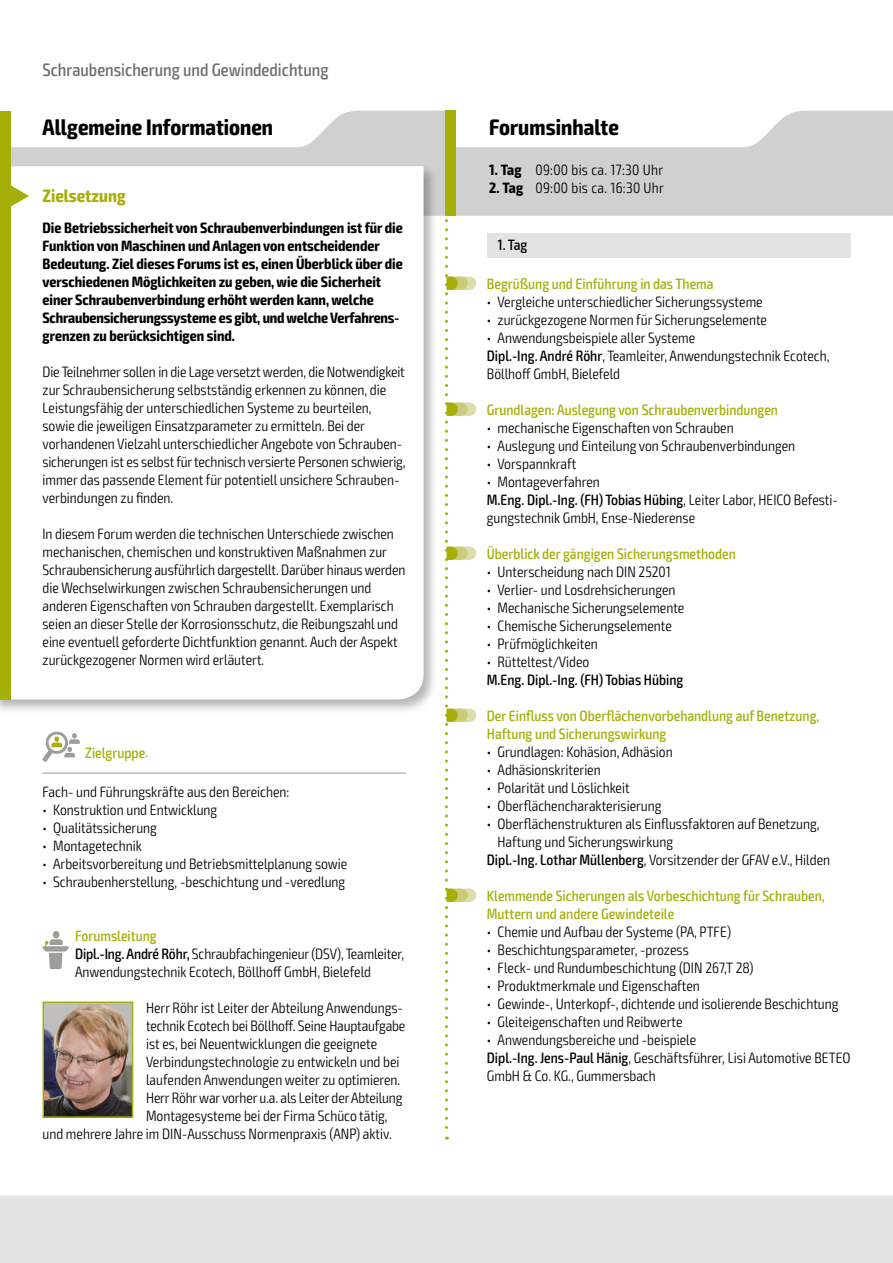
<style>
.page{position:relative;width:893px;height:1263px;background:#fff}
.page>*{position:absolute;margin:0;border:0;box-sizing:border-box;transform-origin:0 0}
.t1{font:700 condensed 22.5px "Exo 2";color:#000}
.t2{font:500 condensed 18px "Exo 2";color:#706f6f}
.t3{font:700 condensed 18px "Exo 2";color:#a6af08}
.t4{font:300 condensed 15px/18px "Exo 2";color:#000}
.t5{font:700 condensed 15px/18px "Exo 2";color:#000}
.t6{font:500 condensed 15px/18px "Exo 2";color:#a6af08}
.t7{font:300 condensed 15px "Exo 2";letter-spacing:.02em;color:#000}
.t8{font:500 condensed 15px "Exo 2";color:#000}
.s1{font-weight:500;color:#a6af08}
.s2{font-weight:500}
.s3{font-weight:700}
</style>
<div class="page">
<svg style="left:11px;top:111px;width:434px;height:105px;fill:#d7d7d7"></svg>
<svg style="left:455px;top:111px;width:438px;height:105px;fill:#d0d0d0"></svg>
<div style="left:445px;top:111px;width:10px;height:105px;background:#a6af08"></div>
<div style="left:0;top:163px;width:439px;height:552px;background:#000;opacity:.3"></div>
<svg style="left:11px;top:166px;width:413px;height:533px"></svg>
<svg style="left:11px;top:185px;width:18px;height:22px"></svg>
<hr style="left:43px;top:773px;width:363px;height:1px;background:#9d9d9c">
<svg style="left:42px;top:731px;width:38px;height:31px"></svg>
<div style="left:53px;top:931px;width:6px;height:7px;background:#9d9d9c;border-radius:50%"></div>
<svg style="left:42px;top:939px;width:27px;height:30px"></svg>
<img style="left:46px;top:1004px;width:84px;height:111px">
<div style="left:43px;top:1001px;width:90px;height:117px;border:2px solid #a6af08"></div>
<div style="left:0;top:111px;width:11px;height:588px;background:#a6af08"></div>
<div style="left:0;top:1195px;width:893px;height:68px;background:#e3e3e3"></div>
<div style="left:487px;top:233px;width:363px;height:25px;background:#e3e3e3"></div>
<svg style="left:445px;top:138px;width:31px;height:1002px"></svg>
<p class="t2" style="left:43px;top:59px;width:288px">Schraubensicherung und Gewindedichtung</p>
<h1 class="t1" style="left:43px;top:113px;width:232px">Allgemeine Informationen</h1>
<h1 class="t1" style="left:489px;top:113px;width:131px">Forumsinhalte</h1>
<p class="t3" style="left:43px;top:185px;width:85px">Zielsetzung</p>
<p class="t5" style="left:43px;top:219px;width:362px">Die Betriebssicherheit von Schraubenverbindungen ist für die Funktion von Maschinen und Anlagen von entscheidender Bedeutung. Ziel dieses Forums ist es, einen Überblick über die verschiedenen Möglichkeiten zu geben, wie die Sicherheit einer Schraubenverbindung erhöht werden kann, welche Schraubensicherungssysteme es gibt, und welche Verfahrens&shy;grenzen zu berücksichtigen sind.</p>
<p class="t4" style="left:43px;top:363px;width:364px">Die Teilnehmer sollen in die Lage versetzt werden, die Notwendigkeit zur Schraubensicherung selbstständig erkennen zu können, die Leistungsfähig der unterschiedlichen Systeme zu beurteilen, sowie die jeweiligen Einsatzparameter zu ermitteln. Bei der vorhandenen Vielzahl unterschiedlicher Angebote von Schrauben&shy;sicherungen ist es selbst für technisch versierte Personen schwierig, immer das passende Element für potentiell unsichere Schrauben&shy;verbindungen zu finden.</p>
<p class="t4" style="left:43px;top:525px;width:364px">In diesem Forum werden die technischen Unterschiede zwischen mechanischen, chemischen und konstruktiven Maßnahmen zur Schraubensicherung ausführlich dargestellt. Darüber hinaus werden die Wechselwirkungen zwischen Schraubensicherungen und anderen Eigenschaften von Schrauben dargestellt. Exemplarisch seien an dieser Stelle der Korrosionsschutz, die Reibungszahl und eine eventuell geforderte Dichtfunktion genannt. Auch der Aspekt zurückgezogener Normen wird erläutert.</p>
<p class="t6" style="left:85px;top:744px;width:62px">Zielgruppe</p>
<p class="t4" style="left:43px;top:783px;width:248px">Fach- und Führungskräfte aus den Bereichen:</p>
<p class="t4" style="left:43px;top:801px;width:176px">• Konstruktion und Entwicklung</p>
<p class="t4" style="left:43px;top:819px;width:116px">• Qualitätssicherung</p>
<p class="t4" style="left:43px;top:837px;width:101px">• Montagetechnik</p>
<p class="t4" style="left:43px;top:855px;width:306px">• Arbeitsvorbereitung und Betriebsmittelplanung sowie</p>
<p class="t4" style="left:43px;top:873px;width:304px">• Schraubenherstellung, -beschichtung und -veredlung</p>
<p class="t4" style="left:75px;top:927px;width:330px"><span class="s1">Forumsleitung<br></span><span class="s2">Dipl.-Ing. André Röhr,</span> Schraubfachingenieur (DSV), Teamleiter,<br>Anwendungstechnik Ecotech, Böllhoff GmbH, Bielefeld</p>
<p class="t4" style="left:146px;top:999px;width:258px">Herr Röhr ist Leiter der Abteilung Anwendungs-</p>
<p class="t4" style="left:146px;top:1017px;width:261px">technik Ecotech bei Böllhoff. Seine Hauptaufgabe</p>
<p class="t4" style="left:146px;top:1035px;width:233px">ist es, bei Neuentwicklungen die geeignete</p>
<p class="t4" style="left:146px;top:1053px;width:255px">Verbindungstechnologie zu entwickeln und bei</p>
<p class="t4" style="left:146px;top:1071px;width:256px">laufenden Anwendungen weiter zu optimieren.</p>
<p class="t4" style="left:146px;top:1089px;width:258px">Herr Röhr war vorher u.a. als Leiter der Abteilung</p>
<p class="t4" style="left:146px;top:1107px;width:243px">Montagesysteme bei der Firma Schüco tätig,</p>
<p class="t4" style="left:43px;top:1125px;width:351px">und mehrere Jahre im DIN-Ausschuss Normenpraxis (ANP) aktiv.</p>
<p class="t7" style="left:489px;top:161px;width:176px"><span class="s3">1. Tag</span> 09:00 bis ca. 17:30 Uhr</p>
<p class="t7" style="left:489px;top:179px;width:177px"><span class="s3">2. Tag</span> 09:00 bis ca. 16:30 Uhr</p>
<p class="t8" style="left:497px;top:236px;width:31px">1. Tag</p>
<p class="t6" style="left:487px;top:275px;width:228px">Begrüßung und Einführung in das Thema</p>
<p class="t4" style="left:487px;top:293px;width:277px">• Vergleiche unterschiedlicher Sicherungssysteme</p>
<p class="t4" style="left:487px;top:311px;width:282px">• zurückgezogene Normen für Sicherungselemente</p>
<p class="t4" style="left:487px;top:329px;width:344px">• Anwendungsbeispiele aller Systeme<br><span class="s2">Dipl.-Ing. André Röhr</span>, Teamleiter, Anwendungstechnik Ecotech,<br>Böllhoff GmbH, Bielefeld</p>
<p class="t6" style="left:487px;top:401px;width:293px">Grundlagen: Auslegung von Schraubenverbindungen</p>
<p class="t4" style="left:487px;top:419px;width:248px">• mechanische Eigenschaften von Schrauben</p>
<p class="t4" style="left:487px;top:437px;width:310px">• Auslegung und Einteilung von Schraubenverbindungen</p>
<p class="t4" style="left:487px;top:455px;width:91px">• Vorspannkraft</p>
<p class="t4" style="left:487px;top:473px;width:353px">• Montageverfahren<br><span class="s2">M.Eng. Dipl.-Ing. (FH) Tobias Hübing</span>, Leiter Labor, HEICO Befesti&shy;gungstechnik GmbH, Ense-Niederense</p>
<p class="t6" style="left:487px;top:545px;width:250px">Überblick der gängigen Sicherungsmethoden</p>
<p class="t4" style="left:487px;top:563px;width:185px">• Unterscheidung nach DIN 25201</p>
<p class="t4" style="left:487px;top:581px;width:190px">• Verlier- und Losdrehsicherungen</p>
<p class="t4" style="left:487px;top:599px;width:199px">• Mechanische Sicherungselemente</p>
<p class="t4" style="left:487px;top:617px;width:186px">• Chemische Sicherungselemente</p>
<p class="t4" style="left:487px;top:635px;width:112px">• Prüfmöglichkeiten</p>
<p class="t4" style="left:487px;top:653px;width:104px">• Rütteltest/Video</p>
<p class="t8" style="left:487px;top:671px;width:198px">M.Eng. Dipl.-Ing. (FH) Tobias Hübing</p>
<p class="t6" style="left:487px;top:707px;width:334px">Der Einfluss von Oberflächenvorbehandlung auf Benetzung,<br>Haftung und Sicherungswirkung</p>
<p class="t4" style="left:487px;top:743px;width:187px">• Grundlagen: Kohäsion, Adhäsion</p>
<p class="t4" style="left:487px;top:761px;width:115px">• Adhäsionskriterien</p>
<p class="t4" style="left:487px;top:779px;width:144px">• Polarität und Löslichkeit</p>
<p class="t4" style="left:487px;top:797px;width:176px">• Oberflächencharakterisierung</p>
<p class="t4" style="left:487px;top:815px;width:334px">• Oberflächenstrukturen als Einflussfaktoren auf Benetzung,</p>
<p class="t4" style="left:497px;top:833px;width:177px">Haftung und Sicherungswirkung</p>
<p class="t4" style="left:487px;top:851px;width:345px"><span class="s2">Dipl.-Ing. Lothar Müllenberg</span>, Vorsitzender der GFAV e.V., Hilden</p>
<p class="t6" style="left:487px;top:887px;width:339px">Klemmende Sicherungen als Vorbeschichtung für Schrauben,<br>Muttern und andere Gewindeteile</p>
<p class="t4" style="left:487px;top:923px;width:246px">• Chemie und Aufbau der Systeme (PA, PTFE)</p>
<p class="t4" style="left:487px;top:941px;width:203px">• Beschichtungsparameter, -prozess</p>
<p class="t4" style="left:487px;top:959px;width:268px">• Fleck- und Rundumbeschichtung (DIN 267,T 28)</p>
<p class="t4" style="left:487px;top:977px;width:214px">• Produktmerkmale und Eigenschaften</p>
<p class="t4" style="left:487px;top:995px;width:353px">• Gewinde-, Unterkopf-, dichtende und isolierende Beschichtung</p>
<p class="t4" style="left:487px;top:1013px;width:197px">• Gleiteigenschaften und Reibwerte</p>
<p class="t4" style="left:487px;top:1031px;width:365px">• Anwendungsbereiche und -beispiele<br><span class="s2">Dipl.-Ing. Jens-Paul Hänig</span>, Geschäftsführer, Lisi Automotive BETEO<br>GmbH &amp; Co. KG., Gummersbach</p>
</div>
